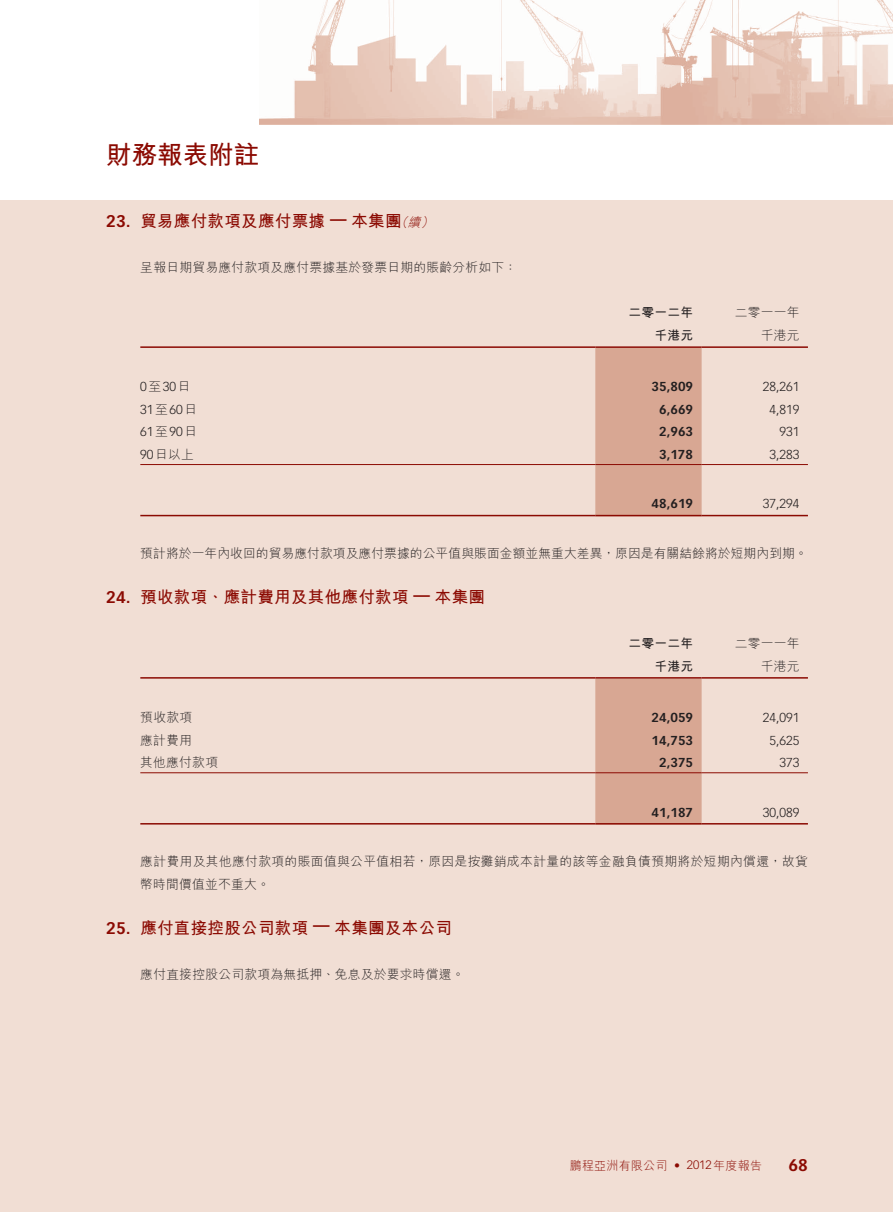
<style>
.page{position:relative;width:893px;height:1212px;background:#fff}
.page>*{position:absolute;margin:0;border:0;box-sizing:border-box;transform-origin:0 0}
.t1{font:700 25.5px "M Hei HK";color:#8b0a02}
.t2{font:700 16.5px "M Hei HK";letter-spacing:.02em;color:#8b0a02}
.t3{font:700 16.5px "Vectora LT Std";color:#8b0a02}
.t4{font:300 12.75px/22.5px "M Hei HK";letter-spacing:.02em;color:#231f20}
.t5{font:300 12.75px "Vectora LT Std";color:#231f20}
.t6{font:700 12.75px "Vectora LT Std";color:#231f20}
.t7{font:700 12.75px "M Hei HK";letter-spacing:.02em;color:#231f20}
.t8{font:italic 300 12.75px "M Hei HK";color:#8b0a02}
.t9{font:300 12px "M Hei HK";letter-spacing:.02em;color:#8b0a02}
.s1{font-family:"M Hei HK"}
.s2{font-family:"Vectora LT Std"}
</style>
<div class="page">
<div style="left:0;top:200px;width:893px;height:1012px;background:#f1ded4"></div>
<img style="left:259px;top:0;width:634px;height:124px">
<div style="left:595px;top:348px;width:107px;height:167px;background:#d8a793"></div>
<hr style="left:140px;top:346px;width:455px;height:2px;background:#8b0a02">
<hr style="left:595px;top:346px;width:107px;height:2px;background:#8b0a02">
<hr style="left:702px;top:346px;width:106px;height:2px;background:#8b0a02">
<hr style="left:140px;top:464px;width:455px;height:1px;background:#8b0a02">
<hr style="left:595px;top:464px;width:107px;height:1px;background:#8b0a02">
<hr style="left:702px;top:464px;width:106px;height:1px;background:#8b0a02">
<hr style="left:140px;top:515px;width:455px;height:1px;background:#8b0a02">
<hr style="left:595px;top:515px;width:107px;height:1px;background:#8b0a02">
<hr style="left:702px;top:515px;width:106px;height:1px;background:#8b0a02">
<div style="left:595px;top:679px;width:107px;height:144px;background:#d8a793"></div>
<hr style="left:140px;top:677px;width:455px;height:2px;background:#8b0a02">
<hr style="left:595px;top:677px;width:107px;height:2px;background:#8b0a02">
<hr style="left:702px;top:677px;width:106px;height:2px;background:#8b0a02">
<hr style="left:140px;top:772px;width:455px;height:1px;background:#8b0a02">
<hr style="left:595px;top:772px;width:107px;height:1px;background:#8b0a02">
<hr style="left:702px;top:772px;width:106px;height:1px;background:#8b0a02">
<hr style="left:140px;top:823px;width:455px;height:1px;background:#8b0a02">
<hr style="left:595px;top:823px;width:107px;height:1px;background:#8b0a02">
<hr style="left:702px;top:823px;width:106px;height:1px;background:#8b0a02">
<h1 class="t1" style="left:106px;top:136px;width:154px">財務報表附註</h1>
<p class="t3" style="left:106px;top:211px;width:26px">23.</p>
<p class="t2" style="left:351px;top:209px;width:52px">本集團</p>
<p class="t2" style="left:140px;top:209px;width:186px">貿易應付款項及應付票據</p>
<p class="t8" style="left:408px;top:216px;width:17px">續</p>
<p class="t8" style="left:395px;top:216px;width:17px">（</p>
<p class="t8" style="left:421px;top:216px;width:17px">(</p>
<p class="t3" style="left:330px;top:209px;width:18px">—</p>
<p class="t4" style="left:140px;top:256px;width:378px">呈報日期貿易應付款項及應付票據基於發票日期的賬齡分析如下：</p>
<p class="t7" style="left:628px;top:303px;width:66px">二零一二年</p>
<p class="t7" style="left:654px;top:326px;width:40px">千港元</p>
<p class="t4" style="left:735px;top:301px;width:66px">二零一一年</p>
<p class="t4" style="left:761px;top:324px;width:40px">千港元</p>
<p class="t5" style="left:140px;top:379px;width:52px">0<span class="s1">至</span>30<span class="s1">日</span></p>
<p class="t6" style="left:652px;top:379px;width:43px">35,809</p>
<p class="t5" style="left:763px;top:379px;width:38px">28,261</p>
<p class="t5" style="left:140px;top:402px;width:58px">31<span class="s1">至</span>60<span class="s1">日</span></p>
<p class="t6" style="left:659px;top:401px;width:35px">6,669</p>
<p class="t5" style="left:770px;top:402px;width:31px">4,819</p>
<p class="t5" style="left:140px;top:424px;width:58px">61<span class="s1">至</span>90<span class="s1">日</span></p>
<p class="t6" style="left:659px;top:424px;width:35px">2,963</p>
<p class="t5" style="left:779px;top:424px;width:21px">931</p>
<p class="t4" style="left:140px;top:443px;width:55px"><span class="s2">90</span>日以上</p>
<p class="t6" style="left:659px;top:446px;width:35px">3,178</p>
<p class="t5" style="left:769px;top:447px;width:31px">3,283</p>
<p class="t3" style="left:106px;top:587px;width:26px">24.</p>
<p class="t6" style="left:652px;top:496px;width:43px">48,619</p>
<p class="t4" style="left:140px;top:542px;width:669px">預計將於一年內收回的貿易應付款項及應付票據的公平值與賬面金額並無重大差異，原因是有關結餘將於短期內到期。</p>
<p class="t2" style="left:435px;top:585px;width:52px">本集團</p>
<p class="t5" style="left:763px;top:496px;width:38px">37,294</p>
<p class="t2" style="left:140px;top:585px;width:270px">預收款項、應計費用及其他應付款項</p>
<p class="t3" style="left:413px;top:585px;width:18px">—</p>
<p class="t7" style="left:628px;top:634px;width:66px">二零一二年</p>
<p class="t7" style="left:654px;top:657px;width:40px">千港元</p>
<p class="t4" style="left:735px;top:632px;width:66px">二零一一年</p>
<p class="t4" style="left:761px;top:654px;width:40px">千港元</p>
<p class="t4" style="left:140px;top:706px;width:53px">預收款項</p>
<p class="t6" style="left:652px;top:710px;width:43px">24,059</p>
<p class="t5" style="left:763px;top:710px;width:38px">24,091</p>
<p class="t4" style="left:140px;top:728px;width:53px">應計費用</p>
<p class="t6" style="left:652px;top:732px;width:43px">14,753</p>
<p class="t5" style="left:770px;top:733px;width:31px">5,625</p>
<p class="t4" style="left:140px;top:751px;width:79px">其他應付款項</p>
<p class="t6" style="left:659px;top:755px;width:35px">2,375</p>
<p class="t5" style="left:779px;top:755px;width:21px">373</p>
<p class="t3" style="left:106px;top:918px;width:26px">25.</p>
<p class="t6" style="left:652px;top:804px;width:43px">41,187</p>
<p class="t4" style="left:140px;top:850px;width:669px">應計費用及其他應付款項的賬面值與公平值相若，原因是按攤銷成本計量的該等金融負債預期將於短期內償還，故貨幣時間價值並不重大。</p>
<p class="t2" style="left:335px;top:916px;width:119px">本集團及本公司</p>
<p class="t5" style="left:763px;top:805px;width:38px">30,089</p>
<p class="t2" style="left:140px;top:916px;width:169px">應付直接控股公司款項</p>
<p class="t3" style="left:313px;top:915px;width:18px">—</p>
<p class="t4" style="left:140px;top:963px;width:326px">應付直接控股公司款項為無抵押、免息及於要求時償還。</p>
<p class="t9" style="left:570px;top:1159px;width:194px">鵬程亞洲有限公司 • <span class="s2">2012</span>年度報告</p>
<p class="t3" style="left:788px;top:1155px;width:21px">68</p>
</div>
